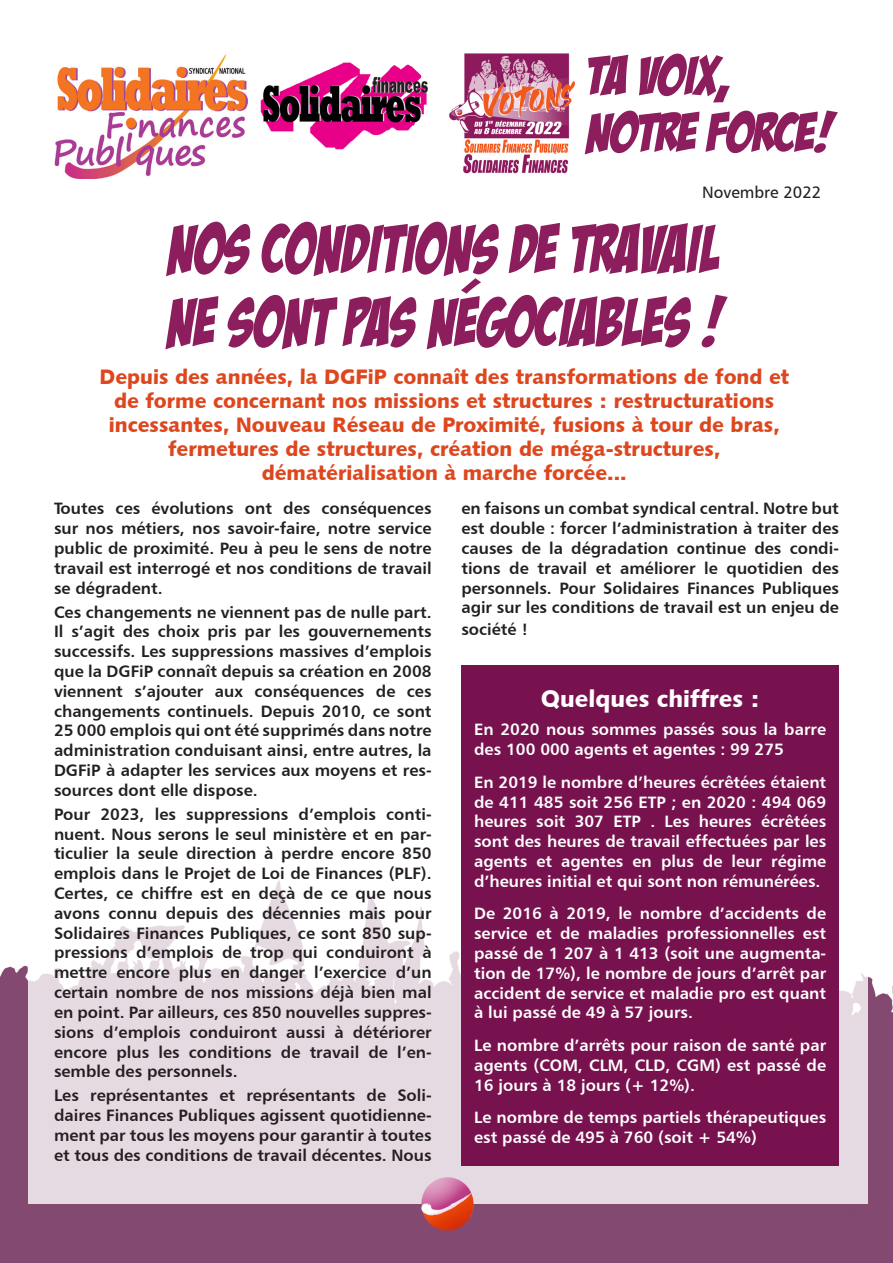
<style>
.page{position:relative;width:893px;height:1263px;background:#fff}
.page>*{position:absolute;margin:0;border:0;box-sizing:border-box;transform-origin:0 0}
.t1{font:67.2px/73.2px "Bada Boom BB";letter-spacing:.01em;color:#8c1e5d;scale:.88 1}
.t2{font:54px/57px "Bada Boom BB";color:#8c1e5d}
.t3{font:24px "Humanist 531 BT Black A";color:#fff}
.t4{font:21px/24px "Humanist 531 BT Black A";color:#de471e;text-align:center}
.t5{font:16.5px/19.8px "Humanist 777 BT Bold B";color:#231f20;text-align:justify}
.t6{font:16.5px/19.8px "Humanist 777 BT Bold B";color:#fff;text-align:justify}
.t7{font:16.5px "Humanist 777 BT Roman B";color:#231f20}
</style>
<div class="page">
<div style="left:0;top:965px;width:893px;height:298px;background:#834971"></div>
<img style="left:449px;top:53px;width:126px;height:121px">
<img style="left:54px;top:55px;width:194px;height:124px">
<svg style="left:28px;top:880px;width:839px;height:324px;fill:#e6dae2"></svg>
<img style="left:260px;top:62px;width:168px;height:88px">
<img style="left:421px;top:1178px;width:53px;height:52px">
<div style="left:461px;top:665px;width:378px;height:501px;background:#77124e"></div>
<p class="t2" style="left:587px;top:47px;width:246px">TA VOIX,<br>NOTRE FORCE!</p>
<p class="t7" style="left:702px;top:181px;width:121px">Novembre 2022</p>
<p class="t1" style="left:168px;top:213px;width:630px">NOS CONDITIONS DE TRAVAIL<br>NE SONT PAS NEGOCIABLES !</p>
<p class="t4" style="left:99px;top:364px;width:691px">Depuis des années, la DGFiP connaît des transformations de fond et de forme concernant nos missions et structures : restructurations incessantes, Nouveau Réseau de Proximité, fusions à tour de bras, fermetures de structures, création de méga-structures, dématérialisation à marche forcée...</p>
<p class="t5" style="left:54px;top:498px;width:379px">Toutes ces évolutions ont des conséquences sur nos métiers, nos savoir-faire, notre service public de proximité. Peu à peu le sens de notre travail est interrogé et nos conditions de travail se dégradent.</p>
<p class="t5" style="left:54px;top:601px;width:379px">Ces changements ne viennent pas de nulle part.<br>Il s’agit des choix pris par les gouvernements successifs. Les suppressions massives d’emplois que la DGFiP connaît depuis sa création en 2008 viennent s’ajouter aux conséquences de ces changements continuels. Depuis 2010, ce sont 25 000 emplois qui ont été supprimés dans notre administration conduisant ainsi, entre autres, la DGFiP à adapter les services aux moyens et res&shy;sources dont elle dispose.</p>
<p class="t5" style="left:54px;top:804px;width:379px">Pour 2023, les suppressions d’emplois conti&shy;nuent. Nous serons le seul ministère et en par&shy;ticulier la seule direction à perdre encore 850 emplois dans le Projet de Loi de Finances (PLF).<br>Certes, ce chiffre est en deçà de ce que nous avons connu depuis des décennies mais pour Solidaires Finances Publiques, ce sont 850 sup&shy;pressions d’emplois de trop qui conduiront à mettre encore plus en danger l’exercice d’un certain nombre de nos missions déjà bien mal en point. Par ailleurs, ces 850 nouvelles suppres&shy;sions d’emplois conduiront aussi à détériorer encore plus les conditions de travail de l’en&shy;semble des personnels.</p>
<p class="t5" style="left:54px;top:1085px;width:379px">Les représentantes et représentants de Soli&shy;daires Finances Publiques agissent quotidienne&shy;ment par tous les moyens pour garantir à toutes et tous des conditions de travail décentes. Nous</p>
<p class="t5" style="left:461px;top:498px;width:379px">en faisons un combat syndical central. Notre but est double : forcer l’administration à traiter des causes de la dégradation continue des condi&shy;tions de travail et améliorer le quotidien des personnels. Pour Solidaires Finances Publiques agir sur les conditions de travail est un enjeu de</p>
<p class="t5" style="left:461px;top:619px;width:68px">société !</p>
<p class="t3" style="left:541px;top:684px;width:220px">Quelques chiffres :</p>
<p class="t6" style="left:474px;top:719px;width:354px">En 2020 nous sommes passés sous la barre des 100 000 agents et agentes : 99 275</p>
<p class="t6" style="left:474px;top:772px;width:354px">En 2019 le nombre d’heures écrêtées étaient de 411 485 soit 256 ETP ; en 2020 : 494 069 heures soit 307 ETP . Les heures écrêtées sont des heures de travail effectuées par les agents et agentes en plus de leur régime d’heures initial et qui sont non rémunérées.</p>
<p class="t6" style="left:474px;top:903px;width:354px">De 2016 à 2019, le nombre d’accidents de service et de maladies professionnelles est passé de 1 207 à 1 413 (soit une augmenta&shy;tion de 17%), le nombre de jours d’arrêt par accident de service et maladie pro est quant à lui passé de 49 à 57 jours.</p>
<p class="t6" style="left:474px;top:1035px;width:354px">Le nombre d’arrêts pour raison de santé par agents (COM, CLM, CLD, CGM) est passé de 16 jours à 18 jours (+ 12%).</p>
<p class="t6" style="left:474px;top:1107px;width:354px">Le nombre de temps partiels thérapeutiques est passé de 495 à 760 (soit + 54%)</p>
</div>
